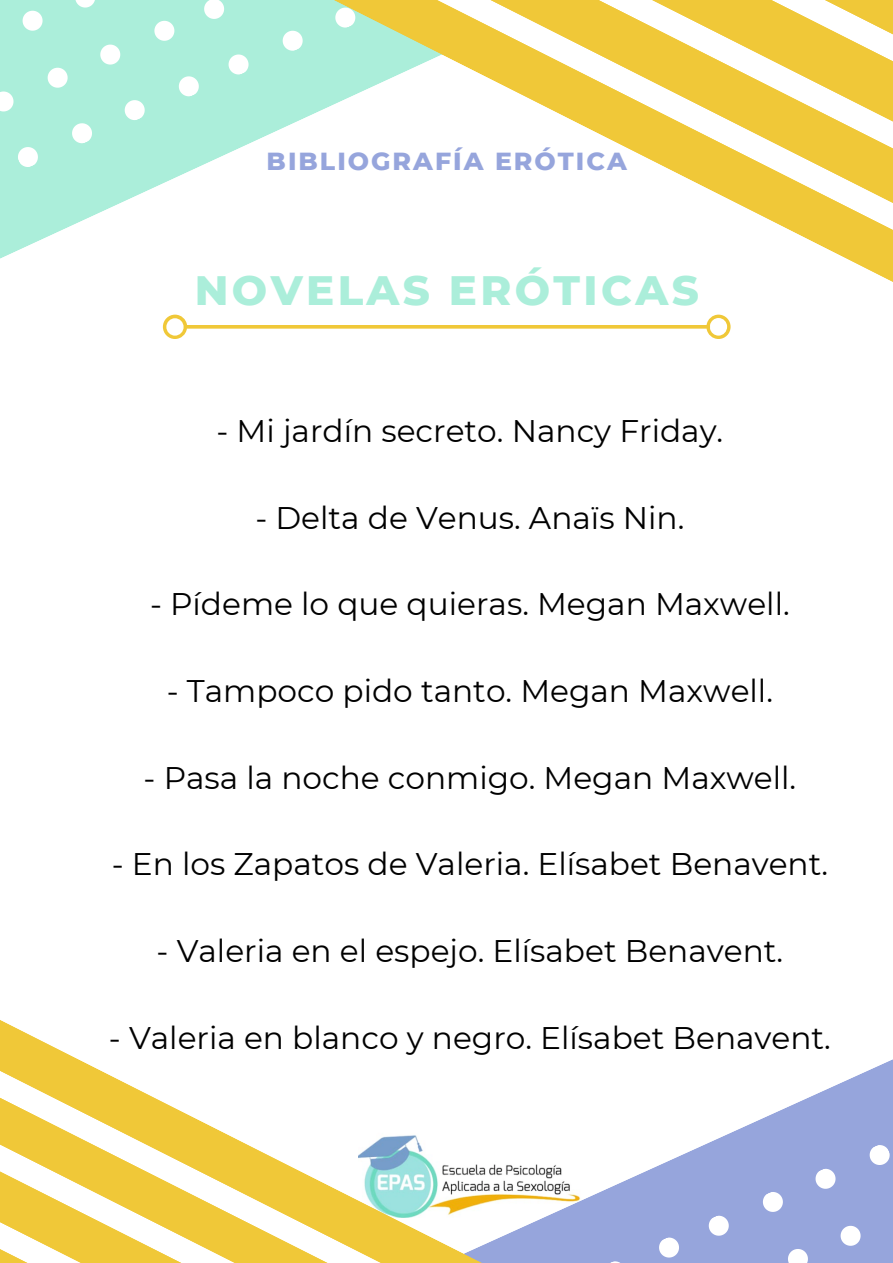
<style>
.page{position:relative;width:893px;height:1263px;background:#fff}
.page>*{position:absolute;margin:0;border:0;box-sizing:border-box;transform-origin:0 0}
.t1{font:800 41.92px "Montserrat";letter-spacing:.08em;color:#abeeda}
.t2{font:31.2px "Montserrat";color:#000}
.t3{font:800 25.2px "Montserrat";letter-spacing:.08em;color:#96a5dc}
</style>
<div class="page">
<svg style="left:756px;top:1059px;width:137px;height:204px;fill:#96a5dc"></svg>
<svg style="left:759px;top:1189px;width:27px;height:26px"></svg>
<svg style="left:785px;top:1246px;width:26px;height:17px"></svg>
<svg style="left:812px;top:1165px;width:26px;height:27px"></svg>
<svg style="left:837px;top:1222px;width:26px;height:27px"></svg>
<svg style="left:866px;top:1142px;width:27px;height:26px"></svg>
<svg style="left:891px;top:1199px;width:2px;height:26px"></svg>
<div style="left:738px;top:1121px;width:18px;height:142px;background:#96a5dc"></div>
<svg style="left:0;top:1020px;width:738px;height:243px"></svg>
<svg style="left:0;top:1060px;width:689px;height:203px"></svg>
<svg style="left:0;top:1116px;width:648px;height:147px"></svg>
<svg style="left:0;top:0;width:152px;height:259px;fill:#abeeda"></svg>
<svg style="left:0;top:88px;width:17px;height:27px"></svg>
<svg style="left:15px;top:144px;width:26px;height:26px"></svg>
<svg style="left:19px;top:8px;width:27px;height:26px"></svg>
<svg style="left:44px;top:65px;width:27px;height:26px"></svg>
<svg style="left:69px;top:120px;width:26px;height:26px"></svg>
<svg style="left:72px;top:0;width:26px;height:11px"></svg>
<svg style="left:97px;top:41px;width:26px;height:27px"></svg>
<svg style="left:122px;top:97px;width:26px;height:26px"></svg>
<svg style="left:151px;top:18px;width:1px;height:26px"></svg>
<svg style="left:152px;top:0;width:579px;height:331px;fill:#b1efdb"></svg>
<svg style="left:230px;top:0;width:663px;height:328px"></svg>
<svg style="left:287px;top:0;width:606px;height:275px"></svg>
<svg style="left:355px;top:0;width:538px;height:223px"></svg>
<svg style="left:163px;top:315px;width:567px;height:24px"></svg>
<p class="t3" style="left:267px;top:146px;width:362px">BIBLIOGRAFÍA ERÓTICA</p>
<h1 class="t1" style="left:195px;top:264px;width:505px">NOVELAS ERÓTICAS</h1>
<p class="t2" style="left:216px;top:412px;width:508px">- Mi jardín secreto. Nancy Friday.</p>
<p class="t2" style="left:255px;top:498px;width:430px">- Delta de Venus. Anaïs Nin.</p>
<p class="t2" style="left:150px;top:585px;width:641px">- Pídeme lo que quieras. Megan Maxwell.</p>
<p class="t2" style="left:167px;top:672px;width:607px">- Tampoco pido tanto. Megan Maxwell.</p>
<p class="t2" style="left:144px;top:758px;width:654px">- Pasa la noche conmigo. Megan Maxwell.</p>
<p class="t2" style="left:112px;top:845px;width:718px">- En los Zapatos de Valeria. Elísabet Benavent.</p>
<p class="t2" style="left:157px;top:932px;width:628px">- Valeria en el espejo. Elísabet Benavent.</p>
<p class="t2" style="left:109px;top:1018px;width:723px">- Valeria en blanco y negro. Elísabet Benavent.</p>
</div>
